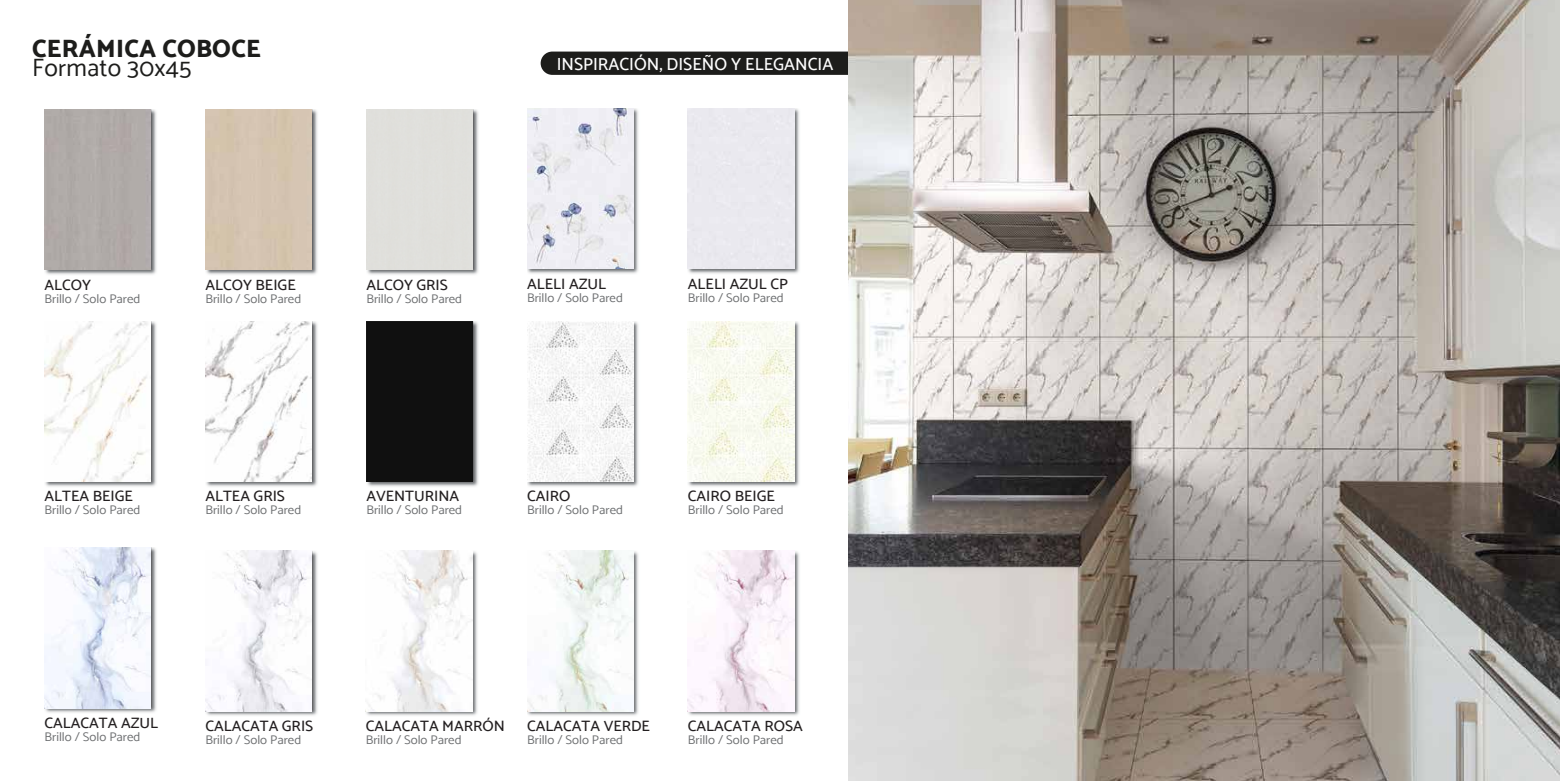
<style>
.page{position:relative;width:1560px;height:781px;background:#fff}
.page>*{position:absolute;margin:0;border:0;box-sizing:border-box;transform-origin:0 0}
.t1{font:800 25px "Catamaran";letter-spacing:.01em;color:#1d1d1b}
.t2{font:25px "Catamaran";letter-spacing:.01em;color:#1d1d1b}
.t3{font:500 17.5px "Catamaran";color:#fff}
.t4{font:500 15px "Catamaran";color:#231f20}
.t5{font:12.5px "Catamaran";color:#6d6f71}
</style>
<div class="page">
<div style="left:540px;top:52px;width:347px;height:23px;background:#1d1d1b;border-radius:12px"></div>
<img style="left:849px;top:0;width:710px;height:781px">
<img style="left:527px;top:109px;width:112px;height:165px">
<img style="left:527px;top:109px;width:106px;height:160px">
<img style="left:688px;top:109px;width:112px;height:165px">
<div style="left:688px;top:109px;width:106px;height:160px;background:#eae9ef"></div>
<img style="left:366px;top:321px;width:113px;height:166px">
<div style="left:366px;top:321px;width:107px;height:160px;background:#101010"></div>
<img style="left:527px;top:321px;width:112px;height:166px">
<img style="left:527px;top:321px;width:106px;height:160px">
<img style="left:688px;top:321px;width:112px;height:166px">
<img style="left:688px;top:321px;width:106px;height:160px">
<img style="left:45px;top:548px;width:112px;height:165px">
<img style="left:45px;top:548px;width:106px;height:160px">
<img style="left:205px;top:551px;width:113px;height:165px">
<img style="left:206px;top:551px;width:106px;height:160px">
<img style="left:366px;top:551px;width:112px;height:165px">
<img style="left:366px;top:551px;width:106px;height:160px">
<img style="left:527px;top:551px;width:112px;height:165px">
<img style="left:527px;top:551px;width:106px;height:160px">
<img style="left:688px;top:551px;width:112px;height:165px">
<img style="left:688px;top:551px;width:106px;height:160px">
<img style="left:45px;top:110px;width:112px;height:165px">
<div style="left:45px;top:110px;width:106px;height:160px;background:#b1aba8"></div>
<img style="left:205px;top:110px;width:113px;height:165px">
<div style="left:206px;top:110px;width:106px;height:160px;background:#d4c4b1"></div>
<img style="left:367px;top:110px;width:112px;height:165px">
<div style="left:366px;top:110px;width:106px;height:160px;background:#e0e0dc"></div>
<img style="left:45px;top:321px;width:112px;height:166px">
<img style="left:45px;top:321px;width:106px;height:161px">
<img style="left:205px;top:321px;width:113px;height:166px">
<img style="left:206px;top:321px;width:106px;height:161px">
<h1 class="t1" style="left:32px;top:34px;width:230px">CERÁMICA COBOCE</h1>
<h1 class="t2" style="left:32px;top:53px;width:161px">Formato 30x45</h1>
<h2 class="t3" style="left:556px;top:53px;width:278px">INSPIRACIÓN, DISEÑO Y ELEGANCIA</h2>
<p class="t4" style="left:45px;top:276px;width:48px">ALCOY</p>
<p class="t5" style="left:45px;top:291px;width:97px">Brillo / Solo Pared</p>
<p class="t4" style="left:205px;top:276px;width:92px">ALCOY BEIGE</p>
<p class="t5" style="left:205px;top:291px;width:97px">Brillo / Solo Pared</p>
<p class="t4" style="left:366px;top:276px;width:83px">ALCOY GRIS</p>
<p class="t5" style="left:366px;top:291px;width:97px">Brillo / Solo Pared</p>
<p class="t4" style="left:527px;top:275px;width:80px">ALELI AZUL</p>
<p class="t5" style="left:527px;top:290px;width:97px">Brillo / Solo Pared</p>
<p class="t4" style="left:688px;top:275px;width:102px">ALELI AZUL CP</p>
<p class="t5" style="left:688px;top:290px;width:97px">Brillo / Solo Pared</p>
<p class="t4" style="left:45px;top:487px;width:90px">ALTEA BEIGE</p>
<p class="t5" style="left:45px;top:503px;width:97px">Brillo / Solo Pared</p>
<p class="t4" style="left:205px;top:487px;width:81px">ALTEA GRIS</p>
<p class="t5" style="left:205px;top:503px;width:97px">Brillo / Solo Pared</p>
<p class="t4" style="left:366px;top:487px;width:94px">AVENTURINA</p>
<p class="t5" style="left:366px;top:502px;width:97px">Brillo / Solo Pared</p>
<p class="t4" style="left:527px;top:487px;width:45px">CAIRO</p>
<p class="t5" style="left:527px;top:502px;width:97px">Brillo / Solo Pared</p>
<p class="t4" style="left:688px;top:487px;width:88px">CAIRO BEIGE</p>
<p class="t5" style="left:688px;top:502px;width:97px">Brillo / Solo Pared</p>
<p class="t4" style="left:45px;top:713px;width:115px">CALACATA AZUL</p>
<p class="t5" style="left:45px;top:729px;width:97px">Brillo / Solo Pared</p>
<p class="t4" style="left:205px;top:717px;width:109px">CALACATA GRIS</p>
<p class="t5" style="left:205px;top:732px;width:97px">Brillo / Solo Pared</p>
<p class="t4" style="left:366px;top:717px;width:141px">CALACATA MARRÓN</p>
<p class="t5" style="left:366px;top:732px;width:97px">Brillo / Solo Pared</p>
<p class="t4" style="left:527px;top:717px;width:124px">CALACATA VERDE</p>
<p class="t5" style="left:527px;top:732px;width:97px">Brillo / Solo Pared</p>
<p class="t4" style="left:688px;top:717px;width:116px">CALACATA ROSA</p>
<p class="t5" style="left:688px;top:732px;width:97px">Brillo / Solo Pared</p>
</div>
